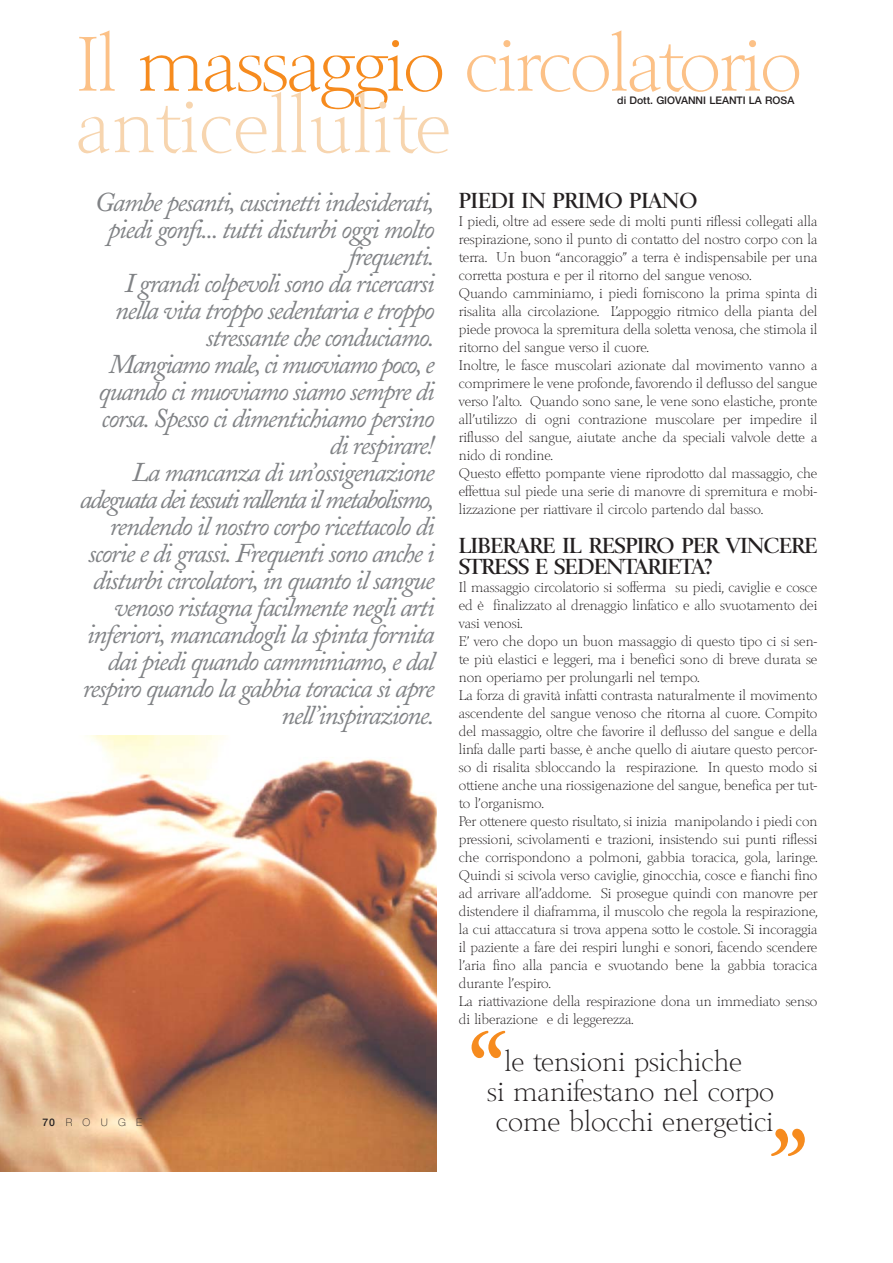
<style>
.page{position:relative;width:893px;height:1263px;background:#fff}
.page>*{position:absolute;margin:0;border:0;box-sizing:border-box;transform-origin:0 0}
.t1{font:italic 120px "Adobe Caslon";color:#f68b1e}
.t2{font:200 75px/61.5px "Belfast";letter-spacing:-.03em;color:#fcc187}
.t3{font:italic 27px/27px "Adobe Caslon";letter-spacing:-.05em;color:#808285;text-align:right}
.t4{font:200 27px/30px "Belfast";color:#231f20;text-align:center}
.t5{font:500 21px/21px "Belfast";letter-spacing:-.02em;color:#231f20}
.t6{font:500 21px "Belfast";color:#231f20}
.t7{font:200 13.5px/18px "Belfast";color:#231f20}
.t8{font:500 10.5px "Helvetica Neue";color:#231f20}
.t9{font:100 10.5px "Helvetica Neue";letter-spacing:.98em;color:#231f20}
.s1{color:#f68b1e}
.s2{color:#f7d5af}
.s3{font-weight:500}
</style>
<div class="page">
<img style="left:0;top:736px;width:436px;height:436px">
<h2 class="t2" style="left:76px;top:40px;width:727px">Il <span class="s1">massaggio</span> circolatorio <span class="s2">anticellulite</span></h2>
<p class="t8" style="left:617px;top:97px;width:179px">di Dott. GIOVANNI LEANTI LA ROSA</p>
<p class="t3" style="left:80px;top:192px;width:356px">Gambe pesanti, cuscinetti indesiderati, piedi gonfi... tutti disturbi oggi molto frequenti.<br>I grandi colpevoli sono da ricercarsi nella vita troppo sedentaria e troppo stressante che conduciamo.<br>Mangiamo male, ci muoviamo poco, e quando ci muoviamo siamo sempre di corsa. Spesso ci dimentichiamo persino di respirare!<br>La mancanza di un’ossigenazione adeguata dei tessuti rallenta il metabolismo, rendendo il nostro corpo ricettacolo di scorie e di grassi. Frequenti sono anche i disturbi circolatori, in quanto il sangue venoso ristagna facilmente negli arti inferiori, mancandogli la spinta fornita dai piedi quando camminiamo, e dal respiro quando la gabbia toracica si apre nell’inspirazione.</p>
<p class="t9" style="left:43px;top:1119px;width:101px"><span class="s3">70</span> ROUGE</p>
<h3 class="t6" style="left:459px;top:191px;width:240px">PIEDI IN PRIMO PIANO</h3>
<p class="t7" style="left:459px;top:213px;width:360px">I piedi, oltre ad essere sede di molti punti riflessi collegati alla respirazione, sono il punto di contatto del nostro corpo con la terra. Un buon “ancoraggio” a terra è indispensabile per una corretta postura e per il ritorno del sangue venoso.<br>Quando camminiamo, i piedi forniscono la prima spinta di risalita alla circolazione. L’appoggio ritmico della pianta del piede provoca la spremitura della soletta venosa, che stimola il ritorno del sangue verso il cuore.<br>Inoltre, le fasce muscolari azionate dal movimento vanno a comprimere le vene profonde, favorendo il deflusso del sangue verso l’alto. Quando sono sane, le vene sono elastiche, pronte all’utilizzo di ogni contrazione muscolare per impedire il riflusso del sangue, aiutate anche da speciali valvole dette a nido di rondine.<br>Questo effetto pompante viene riprodotto dal massaggio, che effettua sul piede una serie di manovre di spremitura e mobi&shy;lizzazione per riattivare il circolo partendo dal basso.</p>
<h3 class="t5" style="left:459px;top:537px;width:360px">LIBERARE IL RESPIRO PER VINCERE<br>STRESS E SEDENTARIETA?</h3>
<p class="t7" style="left:459px;top:579px;width:360px">Il massaggio circolatorio si sofferma su piedi, caviglie e cosce ed è finalizzato al drenaggio linfatico e allo svuotamento dei vasi venosi.<br>E’ vero che dopo un buon massaggio di questo tipo ci si sen&shy;te più elastici e leggeri, ma i benefici sono di breve durata se non operiamo per prolungarli nel tempo.<br>La forza di gravità infatti contrasta naturalmente il movimento ascendente del sangue venoso che ritorna al cuore. Compito del massaggio, oltre che favorire il deflusso del sangue e della linfa dalle parti basse, è anche quello di aiutare questo percor&shy;so di risalita sbloccando la respirazione. In questo modo si ottiene anche una riossigenazione del sangue, benefica per tut&shy;to l’organismo.<br>Per ottenere questo risultato, si inizia manipolando i piedi con pressioni, scivolamenti e trazioni, insistendo sui punti riflessi che corrispondono a polmoni, gabbia toracica, gola, laringe.<br>Quindi si scivola verso caviglie, ginocchia, cosce e fianchi fino ad arrivare all’addome. Si prosegue quindi con manovre per distendere il diaframma, il muscolo che regola la respirazione, la cui attaccatura si trova appena sotto le costole. Si incoraggia il paziente a fare dei respiri lunghi e sonori, facendo scendere l’aria fino alla pancia e svuotando bene la gabbia toracica durante l’espiro.<br>La riattivazione della respirazione dona un immediato senso di liberazione e di leggerezza.</p>
<h1 class="t1" style="left:517px;top:1064px;width:40px;rotate:-180deg">”</h1>
<h3 class="t4" style="left:487px;top:1049px;width:288px">le tensioni psichiche<br>si manifestano nel corpo come blocchi energetici</h3>
<h1 class="t1" style="left:759px;top:1123px;width:40px">”</h1>
</div>
